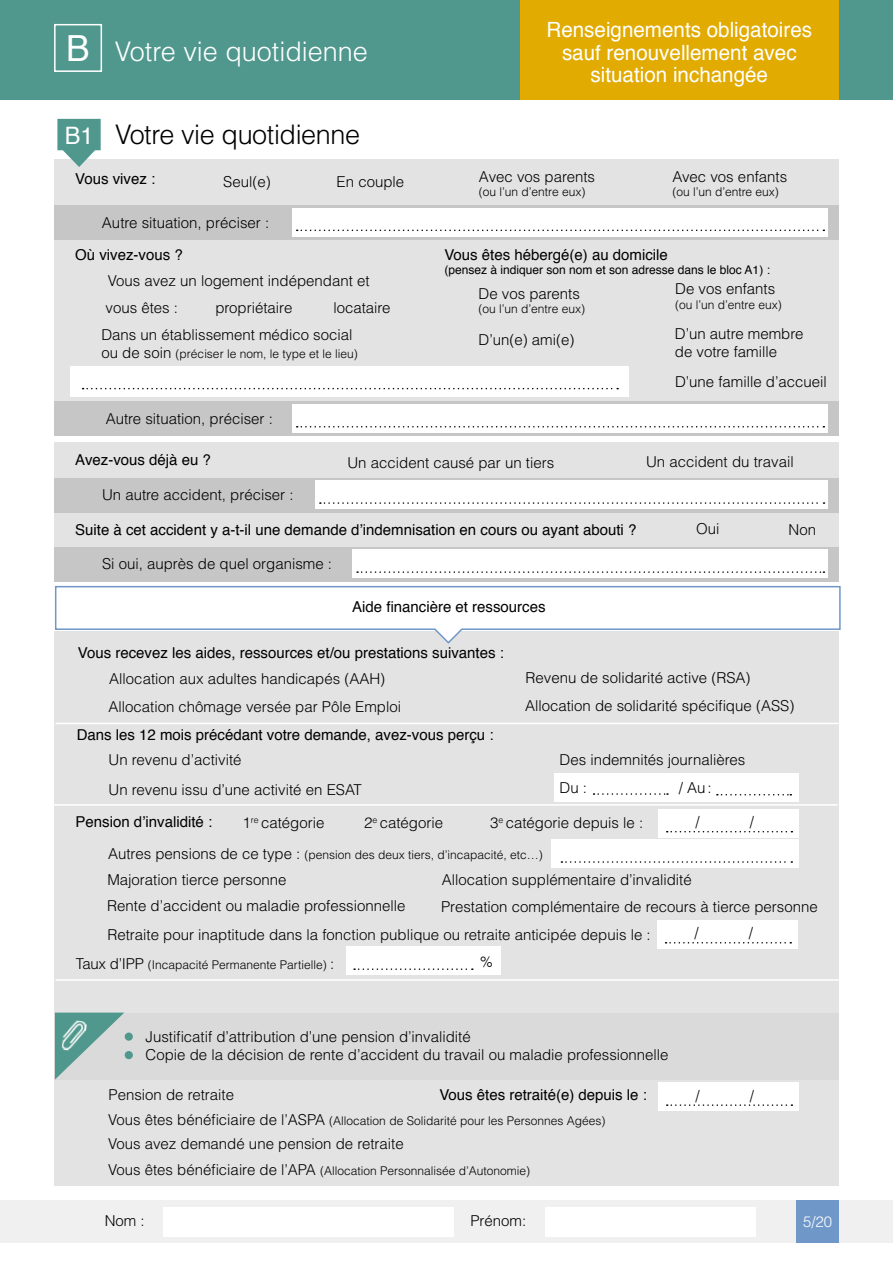
<style>
.page{position:relative;width:893px;height:1263px;background:#fff}
.page>*{position:absolute;margin:0;border:0;box-sizing:border-box;transform-origin:0 0}
.t1{font:36px "Helvetica";color:#fff}
.t2{font:300 27px "Helvetica";letter-spacing:-.015em;color:#000}
.t3{font:300 27px "Helvetica";color:#fff}
.t4{font:24px "Helvetica";color:#fff}
.t5{font:21px/22.5px "Helvetica";color:#fff;text-align:center}
.t6{font:300 15px/27.8px "Helvetica";color:#000}
.t7{font:15px "Helvetica";color:#000}
.t8{font:300 15px "Helvetica";color:#fff}
.t9{font:300 12px "Helvetica";color:#000}
.t10{font:12px "Helvetica";color:#000}
.s1{font-size:15px}
</style>
<div class="page">
<div style="left:0;top:1200px;width:893px;height:43px;background:#f0f0f0"></div>
<div style="left:163px;top:1207px;width:291px;height:29px;background:#fff"></div>
<div style="left:545px;top:1207px;width:211px;height:29px;background:#fff"></div>
<div style="left:796px;top:1200px;width:43px;height:43px;background:#6f97c8"></div>
<div style="left:0;top:0;width:893px;height:100px;background:#50988d"></div>
<div style="left:54px;top:159px;width:785px;height:277px;background:#e3e3e3"></div>
<div style="left:54px;top:442px;width:785px;height:139px;background:#e3e3e3"></div>
<div style="left:54px;top:631px;width:785px;height:554px;background:#e3e3e3"></div>
<div style="left:70px;top:366px;width:558px;height:30px;background:#fff"></div>
<svg style="left:83px;top:388px;width:535px;height:1px"></svg>
<div style="left:54px;top:205px;width:785px;height:34px;background:#c6c6c6"></div>
<div style="left:293px;top:208px;width:535px;height:28px;background:#fff"></div>
<svg style="left:297px;top:230px;width:527px;height:1px"></svg>
<div style="left:54px;top:402px;width:785px;height:34px;background:#c6c6c6"></div>
<div style="left:293px;top:405px;width:535px;height:28px;background:#fff"></div>
<svg style="left:297px;top:426px;width:527px;height:1px"></svg>
<div style="left:551px;top:839px;width:248px;height:29px;background:#fff"></div>
<svg style="left:561px;top:861px;width:231px;height:2px"></svg>
<hr style="left:56px;top:723px;width:783px;height:1px;background:#fff">
<hr style="left:54px;top:804px;width:783px;height:2px;background:#fff">
<hr style="left:56px;top:979px;width:783px;height:2px;background:#fff">
<div style="left:55px;top:1012px;width:784px;height:67px;background:#dadada"></div>
<svg style="left:55px;top:1012px;width:69px;height:67px"></svg>
<img style="left:62px;top:1019px;width:25px;height:33px">
<div style="left:125px;top:1032px;width:8px;height:9px;background:#50988d;border-radius:50%"></div>
<div style="left:125px;top:1051px;width:8px;height:8px;background:#50988d;border-radius:50%"></div>
<div style="left:657px;top:920px;width:141px;height:28px;background:#fff"></div>
<svg style="left:666px;top:942px;width:125px;height:1px"></svg>
<div style="left:659px;top:809px;width:140px;height:28px;background:#fff"></div>
<svg style="left:667px;top:831px;width:125px;height:1px"></svg>
<div style="left:659px;top:1082px;width:140px;height:29px;background:#fff"></div>
<svg style="left:667px;top:1104px;width:125px;height:2px"></svg>
<div style="left:346px;top:947px;width:155px;height:28px;background:#fff"></div>
<svg style="left:354px;top:968px;width:119px;height:2px"></svg>
<div style="left:520px;top:0;width:319px;height:100px;background:#e1ab01"></div>
<svg style="left:57px;top:119px;width:44px;height:48px"></svg>
<div style="left:54px;top:24px;width:48px;height:48px;border:2px solid #fff"></div>
<div style="left:554px;top:773px;width:245px;height:28px;background:#fff"></div>
<svg style="left:717px;top:794px;width:74px;height:1px"></svg>
<svg style="left:593px;top:793px;width:75px;height:2px"></svg>
<div style="left:54px;top:478px;width:785px;height:34px;background:#c6c6c6"></div>
<div style="left:316px;top:481px;width:512px;height:28px;background:#fff"></div>
<svg style="left:320px;top:502px;width:504px;height:2px"></svg>
<div style="left:54px;top:547px;width:785px;height:34px;background:#c6c6c6"></div>
<div style="left:352px;top:550px;width:476px;height:28px;background:#fff"></div>
<svg style="left:357px;top:571px;width:467px;height:2px"></svg>
<svg style="left:55px;top:585px;width:786px;height:59px"></svg>
<h1 class="t1" style="left:66px;top:21px;width:25px">B</h1>
<h3 class="t4" style="left:65px;top:117px;width:30px">B1</h3>
<h2 class="t3" style="left:115px;top:34px;width:255px">Votre vie quotidienne</h2>
<h2 class="t2" style="left:115px;top:118px;width:247px">Votre vie quotidienne</h2>
<h3 class="t5" style="left:547px;top:19px;width:267px">Renseignements obligatoires sauf renouvellement avec situation inchangée</h3>
<p class="t7" style="left:75px;top:167px;width:82px">Vous vivez :</p>
<p class="t6" style="left:223px;top:168px;width:49px">Seul(e)</p>
<p class="t6" style="left:337px;top:168px;width:69px">En couple</p>
<p class="t6" style="left:672px;top:162px;width:116px">Avec vos enfants</p>
<p class="t9" style="left:672px;top:184px;width:108px">(ou l’un d’entre eux)</p>
<p class="t6" style="left:479px;top:162px;width:118px">Avec vos parents</p>
<p class="t9" style="left:479px;top:184px;width:108px">(ou l’un d’entre eux)</p>
<p class="t6" style="left:102px;top:208px;width:169px">Autre situation, préciser :</p>
<p class="t7" style="left:75px;top:243px;width:109px">Où vivez-vous ?</p>
<p class="t7" style="left:444px;top:243px;width:225px">Vous êtes hébergé(e) au domicile</p>
<p class="t10" style="left:444px;top:261px;width:327px">(pensez à indiquer son nom et son adresse dans le bloc A1) :</p>
<p class="t6" style="left:106px;top:294px;width:74px">vous êtes :</p>
<p class="t6" style="left:215px;top:266px;width:156px;text-indent:-108px">Vous avez un logement indépendant et propriétaire</p>
<p class="t6" style="left:675px;top:275px;width:102px">De vos enfants</p>
<p class="t9" style="left:675px;top:297px;width:108px">(ou l’un d’entre eux)</p>
<p class="t6" style="left:479px;top:280px;width:103px">De vos parents</p>
<p class="t9" style="left:479px;top:302px;width:108px">(ou l’un d’entre eux)</p>
<p class="t6" style="left:333px;top:294px;width:59px">locataire</p>
<p class="t6" style="left:101px;top:321px;width:252px">Dans un établissement médico social</p>
<p class="t9" style="left:101px;top:346px;width:258px"><span class="s1">ou de soin</span> (préciser le nom, le type et le lieu)</p>
<p class="t6" style="left:106px;top:405px;width:169px">Autre situation, préciser :</p>
<p class="t6" style="left:479px;top:325px;width:97px">D’un(e) ami(e)</p>
<p class="t6" style="left:675px;top:325px;width:130px;line-height:18px">D’un autre membre de votre famille</p>
<p class="t6" style="left:675px;top:368px;width:153px">D’une famille d’accueil</p>
<p class="t7" style="left:75px;top:448px;width:137px">Avez-vous déjà eu ?</p>
<p class="t6" style="left:102px;top:481px;width:193px">Un autre accident, préciser :</p>
<p class="t6" style="left:347px;top:449px;width:208px">Un accident causé par un tiers</p>
<p class="t6" style="left:646px;top:447px;width:149px">Un accident du travail</p>
<p class="t7" style="left:75px;top:518px;width:563px">Suite à cet accident y a-t-il une demande d’indemnisation en cours ou ayant abouti ?</p>
<p class="t6" style="left:102px;top:550px;width:232px">Si oui, auprès de quel organisme :</p>
<p class="t7" style="left:352px;top:595px;width:195px">Aide financière et ressources</p>
<p class="t7" style="left:78px;top:642px;width:428px">Vous recevez les aides, ressources et/ou prestations suivantes :</p>
<p class="t6" style="left:696px;top:515px;width:25px">Oui</p>
<p class="t6" style="left:789px;top:516px;width:29px">Non</p>
<p class="t6" style="left:109px;top:665px;width:294px">Allocation aux adultes handicapés (AAH)<br>Allocation chômage versée par Pôle Emploi</p>
<p class="t7" style="left:77px;top:724px;width:418px">Dans les 12 mois précédant votre demande, avez-vous perçu :</p>
<p class="t6" style="left:525px;top:663px;width:227px">Revenu de solidarité active (RSA)</p>
<p class="t6" style="left:525px;top:692px;width:271px">Allocation de solidarité spécifique (ASS)</p>
<p class="t6" style="left:108px;top:745px;width:255px;line-height:29.4px">Un revenu d’activité<br>Un revenu issu d’une activité en ESAT</p>
<p class="t6" style="left:560px;top:745px;width:187px">Des indemnités journalières</p>
<p class="t6" style="left:560px;top:774px;width:29px">Du :</p>
<p class="t6" style="left:679px;top:774px;width:34px">/ Au:</p>
<p class="t7" style="left:75px;top:810px;width:138px">Pension d’invalidité :</p>
<p class="t6" style="left:243px;top:809px;width:83px">1<sup>re</sup> catégorie</p>
<p class="t6" style="left:364px;top:809px;width:80px">2<sup>e</sup> catégorie</p>
<p class="t6" style="left:490px;top:809px;width:155px">3<sup>e</sup> catégorie depuis le :</p>
<p class="t9" style="left:108px;top:847px;width:436px"><span class="s1">Autres pensions de ce type :</span> (pension des deux tiers, d’incapacité, etc…)</p>
<p class="t6" style="left:696px;top:808px;width:6px">/</p>
<p class="t6" style="left:750px;top:808px;width:6px">/</p>
<p class="t6" style="left:107px;top:865px;width:180px">Majoration tierce personne</p>
<p class="t6" style="left:442px;top:865px;width:251px">Allocation supplémentaire d’invalidité</p>
<p class="t6" style="left:107px;top:892px;width:300px">Rente d’accident ou maladie professionnelle</p>
<p class="t6" style="left:441px;top:893px;width:378px">Prestation complémentaire de recours à tierce personne</p>
<p class="t6" style="left:107px;top:920px;width:545px">Retraite pour inaptitude dans la fonction publique ou retraite anticipée depuis le :</p>
<p class="t6" style="left:694px;top:919px;width:6px">/</p>
<p class="t6" style="left:749px;top:919px;width:6px">/</p>
<p class="t9" style="left:76px;top:958px;width:260px"><span class="s1">Taux d’IPP</span> (Incapacité Permanente Partielle) <span class="s1">:</span></p>
<p class="t6" style="left:480px;top:948px;width:15px">%</p>
<p class="t6" style="left:146px;top:1027px;width:524px;line-height:17.9px">Justificatif d’attribution d’une pension d’invalidité<br>Copie de la décision de rente d’accident du travail ou maladie professionnelle</p>
<p class="t6" style="left:109px;top:1080px;width:127px">Pension de retraite</p>
<p class="t7" style="left:439px;top:1083px;width:209px">Vous êtes retraité(e) depuis le :</p>
<p class="t9" style="left:108px;top:1113px;width:499px"><span class="s1">Vous êtes bénéficiaire de l’ASPA</span> (Allocation de Solidarité pour les Personnes Agées)</p>
<p class="t6" style="left:108px;top:1130px;width:297px">Vous avez demandé une pension de retraite</p>
<p class="t9" style="left:108px;top:1163px;width:424px"><span class="s1">Vous êtes bénéficiaire de l’APA</span> (Allocation Personnalisée d’Autonomie)</p>
<p class="t6" style="left:696px;top:1081px;width:6px">/</p>
<p class="t6" style="left:750px;top:1081px;width:6px">/</p>
<p class="t6" style="left:105px;top:1206px;width:42px">Nom :</p>
<p class="t6" style="left:470px;top:1206px;width:57px">Prénom:</p>
<p class="t8" style="left:803px;top:1212px;width:31px">5/20</p>
</div>
